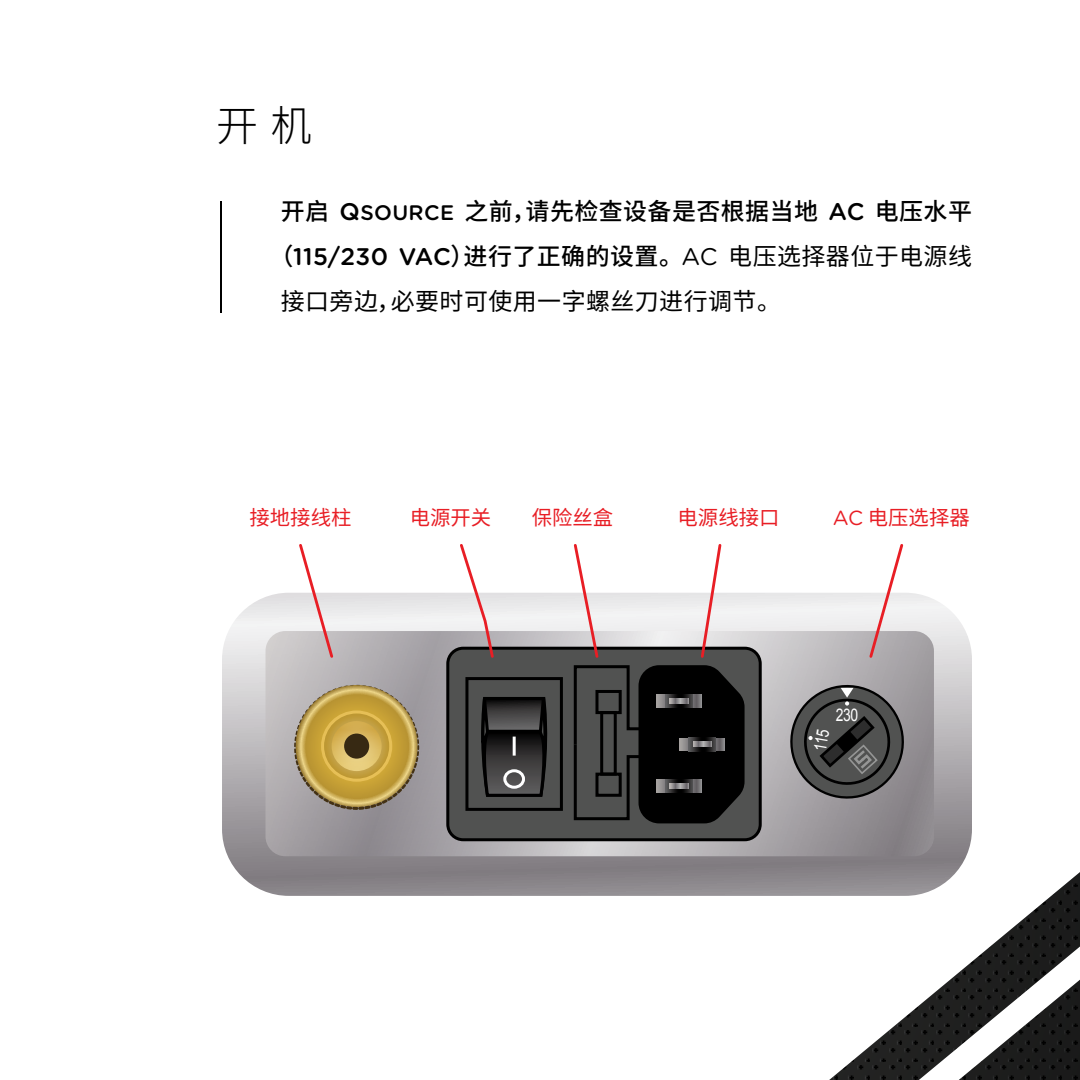
<style>
.page{position:relative;width:1080px;height:1080px;background:#fff}
.page>*{position:absolute;margin:0;border:0;box-sizing:border-box;transform-origin:0 0}
.t1{font:300 42px "Source Han Sans SC";color:#000}
.t2{font:500 24px "Source Han Sans SC";letter-spacing:.015em;color:#000}
.t3{font:24px "Source Han Sans SC";letter-spacing:.015em;color:#000}
.t4{font:20.4px "Source Han Sans TC";color:#e81e25}
.t5{font:17.4px "Arial";color:#fff;scale:.8 1}
.s1{font-family:"Gotham Rounded"}
.s2{font-family:"Gotham Rounded";font-size:21px}
.s3{font-family:"Gotham Rounded";font-weight:400}
.s4{font-weight:400}
</style>
<div class="page">
<hr style="left:220px;top:201px;width:2px;height:111px;background:#000">
<svg style="left:222px;top:593px;width:750px;height:303px"></svg>
<svg style="left:266px;top:631px;width:668px;height:225px;background:#ada9ad"></svg>
<svg style="left:297px;top:544px;width:38px;height:116px"></svg>
<svg style="left:294px;top:685px;width:125px;height:125px;background:#bca25c"></svg>
<div style="left:344px;top:734px;width:25px;height:25px;background:#372913;border-radius:50%"></div>
<div style="left:448px;top:648px;width:312px;height:192px;background:#515251;border-radius:15px"></div>
<div style="left:446px;top:647px;width:316px;height:194px;border:3px solid #000;border-radius:15px"></div>
<div style="left:465px;top:677px;width:98px;height:134px;border:3px solid #000"></div>
<svg style="left:481px;top:697px;width:67px;height:100px"></svg>
<svg style="left:458px;top:544px;width:38px;height:114px"></svg>
<svg style="left:572px;top:544px;width:174px;height:280px"></svg>
<svg style="left:867px;top:544px;width:38px;height:116px"></svg>
<svg style="left:769px;top:823px;width:203px;height:73px;background:#918d91"></svg>
<svg style="left:797px;top:851px;width:283px;height:229px"></svg>
<svg style="left:926px;top:958px;width:154px;height:122px"></svg>
<svg style="left:784px;top:678px;width:126px;height:127px;background:#676667"></svg>
<p class="t1" style="left:216px;top:102px;width:98px">开机</p>
<p class="t2" style="left:281px;top:198px;width:693px">开启 <span class="s1">Q</span><span class="s2">SOURCE</span> 之前，请先检查设备是否根据当地 <span class="s1">AC</span> 电压水平</p>
<p class="t2" style="left:270px;top:243px;width:704px">（<span class="s1">115/230 VAC</span>）进行了正确的设置。<span class="s3">AC</span> <span class="s4">电压选择器位于电源线</span></p>
<p class="t3" style="left:281px;top:288px;width:502px">接口旁边，必要时可使用一字螺丝刀进行调节。</p>
<p class="t4" style="left:250px;top:506px;width:103px">接地接线柱</p>
<p class="t4" style="left:410px;top:506px;width:83px">电源开关</p>
<p class="t4" style="left:532px;top:506px;width:83px">保险丝盒</p>
<p class="t4" style="left:678px;top:506px;width:103px">电源线接口</p>
<p class="t4" style="left:833px;top:506px;width:138px"><span class="s1">AC</span> 电压选择器</p>
<p class="t5" style="left:836px;top:703px;width:30px">230</p>
</div>
